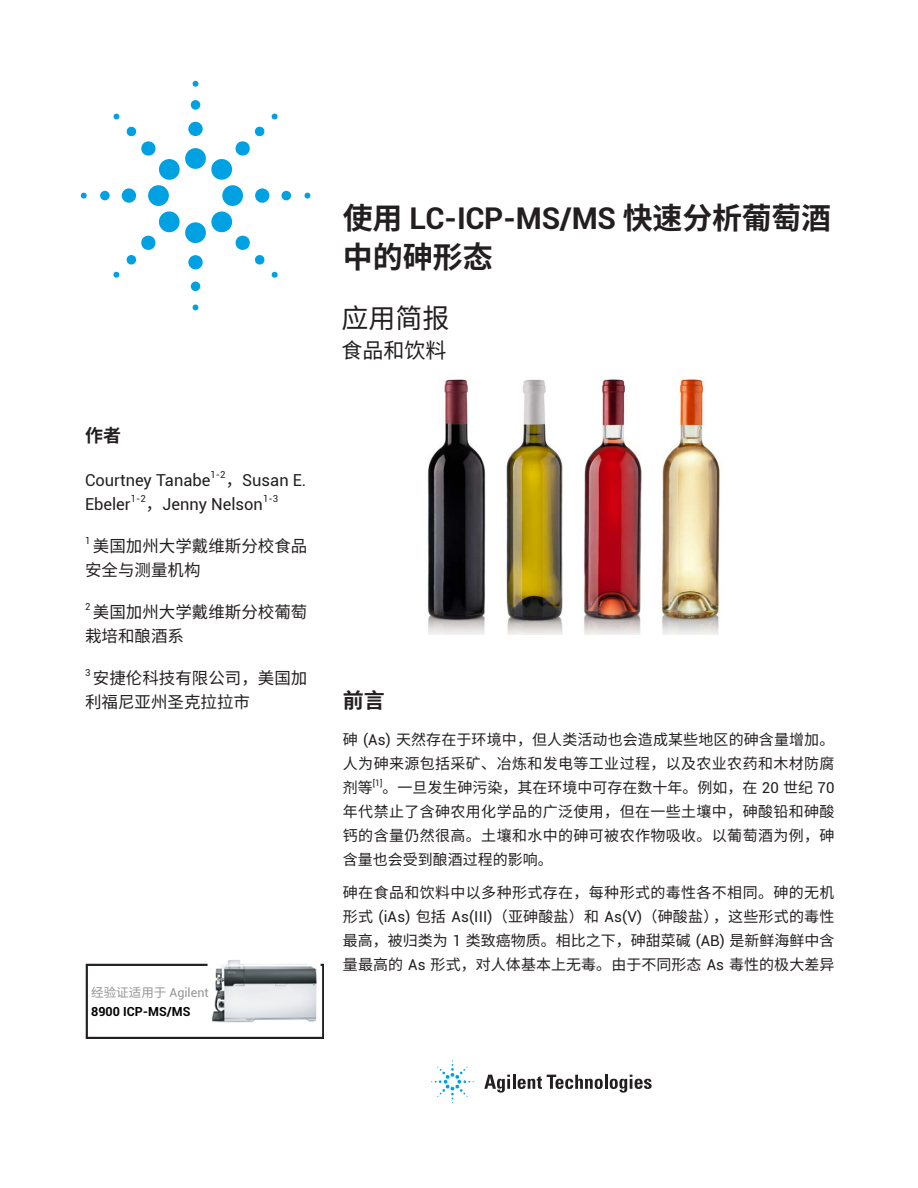
<style>
.page{position:relative;width:918px;height:1188px;background:#fff}
.page>*{position:absolute;margin:0;border:0;box-sizing:border-box;transform-origin:0 0}
.t1{font:700 30px "Roboto";letter-spacing:-.01em;color:#231f20}
.t2{font:700 30px "Noto Sans CJ Ksc";color:#231f20}
.t3{font:27px "Noto Sans CJ Ksc";color:#231f20}
.t4{font:21px "Noto Sans CJ Ksc";color:#231f20}
.t5{font:700 21px "Noto Sans CJ Ksc";color:#231f20}
.t6{font:700 18px "Noto Sans CJ Ksc";color:#231f20}
.t7{font:16.5px/24px "Noto Sans CJ Ksc";color:#231f20}
.t8{font:16.5px "Roboto";color:#231f20}
.t9{font:15px/24px "Noto Sans CJ Ksc";letter-spacing:.01em;color:#231f20;text-align:justify}
.t10{font:700 12.45px/19.2px "Roboto";color:#030303}
.t11{font:9.6px "Roboto";color:#231f20}
.t12{font:8.7px "Roboto";color:#231f20}
.s1{font-family:"Noto Sans CJ Ksc"}
.s2{font-family:"Noto Sans CJ Ksc";font-weight:400;color:#939598}
.s3{font-weight:400;color:#939598}
.s4{font-family:"Roboto"}
</style>
<div class="page">
<svg style="left:484px;top:1075px;width:119px;height:18px"></svg>
<hr style="left:605px;top:1075px;width:3px;height:14px;background:#231f20">
<svg style="left:610px;top:1075px;width:42px;height:18px"></svg>
<svg style="left:431px;top:1060px;width:43px;height:43px"></svg>
<div style="left:185px;top:148px;width:21px;height:21px;background:#00a1e3;border-radius:50%"></div>
<div style="left:188px;top:122px;width:15px;height:14px;background:#00a1e3;border-radius:50%"></div>
<div style="left:191px;top:100px;width:9px;height:10px;background:#00a1e3;border-radius:50%"></div>
<svg style="left:193px;top:81px;width:5px;height:6px"></svg>
<div style="left:222px;top:185px;width:21px;height:21px;background:#00a1e3;border-radius:50%"></div>
<div style="left:255px;top:188px;width:14px;height:15px;background:#00a1e3;border-radius:50%"></div>
<div style="left:282px;top:191px;width:9px;height:9px;background:#00a1e3;border-radius:50%"></div>
<svg style="left:305px;top:193px;width:5px;height:6px"></svg>
<div style="left:185px;top:222px;width:21px;height:21px;background:#00a1e3;border-radius:50%"></div>
<div style="left:188px;top:255px;width:15px;height:14px;background:#00a1e3;border-radius:50%"></div>
<div style="left:191px;top:282px;width:9px;height:9px;background:#00a1e3;border-radius:50%"></div>
<svg style="left:193px;top:305px;width:5px;height:5px"></svg>
<div style="left:148px;top:185px;width:21px;height:21px;background:#00a1e3;border-radius:50%"></div>
<div style="left:122px;top:188px;width:14px;height:15px;background:#00a1e3;border-radius:50%"></div>
<div style="left:100px;top:191px;width:10px;height:9px;background:#00a1e3;border-radius:50%"></div>
<svg style="left:81px;top:193px;width:6px;height:6px"></svg>
<svg style="left:211px;top:126px;width:54px;height:54px"></svg>
<svg style="left:271px;top:113px;width:7px;height:7px"></svg>
<svg style="left:211px;top:211px;width:54px;height:54px"></svg>
<svg style="left:271px;top:271px;width:7px;height:7px"></svg>
<svg style="left:126px;top:211px;width:54px;height:54px"></svg>
<svg style="left:113px;top:271px;width:7px;height:7px"></svg>
<svg style="left:126px;top:126px;width:54px;height:54px"></svg>
<svg style="left:113px;top:113px;width:7px;height:7px"></svg>
<img style="left:428px;top:376px;width:292px;height:258px">
<img style="left:85px;top:960px;width:239px;height:79px">
<div style="left:90px;top:986px;width:120px;height:41px;background:#fff"></div>
<p class="t6" style="left:85px;top:425px;width:37px">作者</p>
<p class="t8" style="left:85px;top:469px;width:127px">Courtney Tanabe</p>
<p class="t11" style="left:211px;top:468px;width:17px">1-2</p>
<p class="t8" style="left:226px;top:469px;width:82px"><span class="s1">，</span>Susan E.</p>
<p class="t8" style="left:85px;top:493px;width:47px">Ebeler</p>
<p class="t11" style="left:131px;top:492px;width:17px">1-2</p>
<p class="t8" style="left:146px;top:493px;width:119px"><span class="s1">，</span>Jenny Nelson</p>
<p class="t11" style="left:263px;top:492px;width:17px">1-3</p>
<p class="t11" style="left:85px;top:534px;width:7px">1</p>
<p class="t7" style="left:85px;top:534px;width:224px;text-indent:8px">美国加州大学戴维斯分校食品安全与测量机构</p>
<p class="t11" style="left:85px;top:600px;width:7px">2</p>
<p class="t7" style="left:85px;top:600px;width:224px;text-indent:8px">美国加州大学戴维斯分校葡萄栽培和酿酒系</p>
<p class="t11" style="left:85px;top:666px;width:7px">3</p>
<p class="t7" style="left:85px;top:666px;width:224px;text-indent:8px">安捷伦科技有限公司，美国加利福尼亚州圣克拉拉市</p>
<p class="t10" style="left:91px;top:983px;width:119px"><span class="s2">经验证适用于</span> <span class="s3">Agilent<br></span>8900 ICP-MS/MS</p>
<h1 class="t1" style="left:343px;top:197px;width:490px"><span class="s1">使用</span> LC-ICP-MS/MS <span class="s1">快速分析葡萄酒</span></h1>
<h1 class="t2" style="left:343px;top:240px;width:152px">中的砷形态</h1>
<h2 class="t3" style="left:341px;top:303px;width:110px">应用简报</h2>
<h3 class="t4" style="left:341px;top:338px;width:106px">食品和饮料</h3>
<h3 class="t5" style="left:343px;top:688px;width:44px">前言</h3>
<p class="t9" style="left:343px;top:728px;width:493px">砷 <span class="s4">(As)</span> 天然存在于环境中，但人类活动也会造成某些地区的砷含量增加。人为砷来源包括采矿、冶炼和发电等工业过程，以及农业农药和木材防腐剂等</p>
<p class="t12" style="left:373px;top:777px;width:11px">[1]</p>
<p class="t9" style="left:343px;top:776px;width:493px;text-indent:40px">。一旦发生砷污染，其在环境中可存在数十年。例如，在 <span class="s4">20</span> 世纪 <span class="s4">70</span>年代禁止了含砷农用化学品的广泛使用，但在一些土壤中，砷酸铅和砷酸钙的含量仍然很高。土壤和水中的砷可被农作物吸收。以葡萄酒为例，砷含量也会受到酿酒过程的影响。</p>
<p class="t9" style="left:343px;top:881px;width:493px">砷在食品和饮料中以多种形式存在，每种形式的毒性各不相同。砷的无机形式 <span class="s4">(iAs)</span> 包括 <span class="s4">As(III)</span>（亚砷酸盐）和 <span class="s4">As(V)</span>（砷酸盐），这些形式的毒性最高，被归类为 <span class="s4">1</span> 类致癌物质。相比之下，砷甜菜碱 <span class="s4">(AB)</span> 是新鲜海鲜中含量最高的 <span class="s4">As</span> 形式，对人体基本上无毒。由于不同形态 <span class="s4">As</span> 毒性的极大差异</p>
</div>
